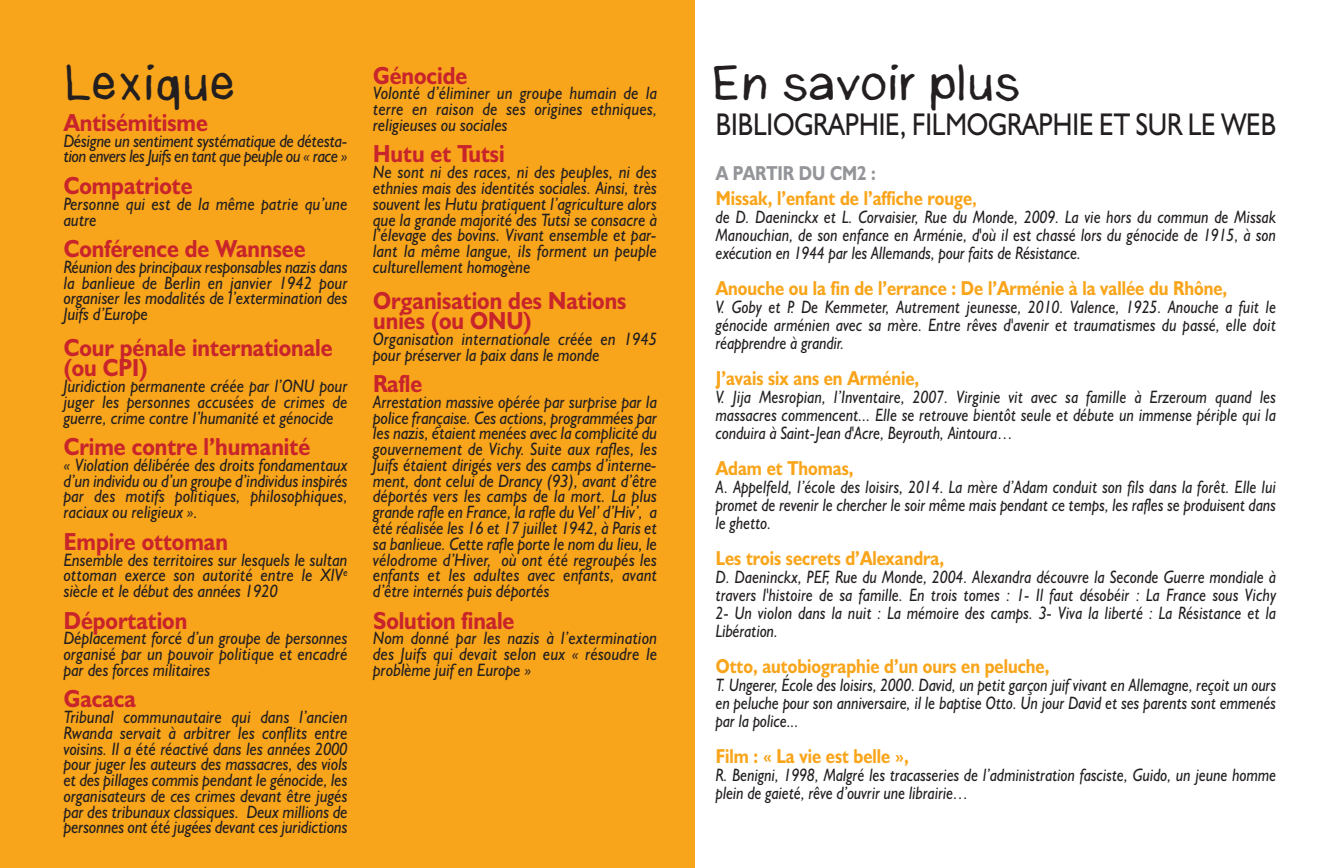
<style>
.page{position:relative;width:1340px;height:868px;background:#fff}
.page>*{position:absolute;margin:0;border:0;box-sizing:border-box;transform-origin:0 0}
.t1{font:49.5px "Anke Sans";color:#231f20}
.t2{font:31.5px "Humanist 521 BT";letter-spacing:-.005em;color:#231f20;scale:.85 1}
.t3{font:700 24.75px/20.2px "Humanist 521 BT";color:#c8242b;scale:.9 1}
.t4{font:700 20.25px/24.8px "Humanist 521 BT";color:#f9a51b;scale:.85 1}
.t5{font:italic 18px/15.8px "Humanist 521 BT";color:#231f20;text-align:justify;scale:.9 1}
.t6{font:italic 18px/18px "Humanist 521 BT";color:#231f20;text-align:justify;scale:.85 1}
.s1{color:#939598}
.s2{font-size:18px}
</style>
<div class="page">
<div style="left:0;top:0;width:694px;height:867px;background:#f9a51b"></div>
<h1 class="t1" style="left:64px;top:64px;width:175px">Lexique</h1>
<h1 class="t1" style="left:708px;top:64px;width:312px">En savoir plus</h1>
<h2 class="t2" style="left:716px;top:113px;width:660px">BIBLIOGRAPHIE, FILMOGRAPHIE ET SUR LE WEB</h2>
<p class="t4" style="left:716px;top:163px;width:308px"><span class="s1">A PARTIR DU CM2 :<br></span>Missak, l’enfant de l’affiche rouge<span class="s2">,</span></p>
<p class="t6" style="left:716px;top:209px;width:660px">de D. Daeninckx et L. Corvaisier, Rue du Monde, 2009. La vie hors du commun de Missak Manouchian, de son enfance en Arménie, d'où il est chassé lors du génocide de 1915, à son exécution en 1944 par les Allemands, pour faits de Résistance.</p>
<p class="t4" style="left:716px;top:277px;width:603px">Anouche ou la fin de l’errance : De l’Arménie à la vallée du Rhône,</p>
<p class="t6" style="left:716px;top:299px;width:660px">V. Goby et P. De Kemmeter, Autrement jeunesse, 2010. Valence, 1925. Anouche a fuit le génocide arménien avec sa mère. Entre rêves d'avenir et traumatismes du passé, elle doit réapprendre à grandir.</p>
<p class="t4" style="left:716px;top:367px;width:241px">J’avais six ans en Arménie,</p>
<p class="t6" style="left:716px;top:389px;width:660px">V. Jija Mesropian, l’Inventaire, 2007. Virginie vit avec sa famille à Erzeroum quand les massacres commencent... Elle se retrouve bientôt seule et débute un immense périple qui la conduira à Saint-Jean d'Acre, Beyrouth, Aintoura…</p>
<p class="t4" style="left:716px;top:457px;width:163px">Adam et Thomas,</p>
<p class="t6" style="left:716px;top:479px;width:660px">A. Appelfeld, l’école des loisirs, 2014. La mère d’Adam conduit son fils dans la forêt. Elle lui promet de revenir le chercher le soir même mais pendant ce temps, les rafles se produisent dans le ghetto.</p>
<p class="t4" style="left:716px;top:547px;width:270px">Les trois secrets d’Alexandra,</p>
<p class="t6" style="left:716px;top:569px;width:661px">D. Daeninckx, PEF, Rue du Monde, 2004. Alexandra découvre la Seconde Guerre mondiale à travers l'histoire de sa famille. En trois tomes : 1- Il faut désobéir : La France sous Vichy 2- Un violon dans la nuit : La mémoire des camps. 3- Viva la liberté : La Résistance et la Libération.</p>
<p class="t4" style="left:716px;top:655px;width:394px">Otto, autobiographie d’un ours en peluche,</p>
<p class="t6" style="left:716px;top:677px;width:661px">T. Ungerer, École des loisirs, 2000. David, un petit garçon juif vivant en Allemagne, reçoit un ours en peluche pour son anniversaire, il le baptise Otto. Un jour David et ses parents sont emmenés par la police...</p>
<p class="t4" style="left:716px;top:745px;width:228px">Film : « La vie est belle »,</p>
<p class="t6" style="left:716px;top:767px;width:660px">R. Benigni, 1998, Malgré les tracasseries de l’administration fasciste, Guido, un jeune homme plein de gaieté, rêve d’ouvrir une librairie…</p>
<h3 class="t3" style="left:373px;top:68px;width:106px">Génocide</h3>
<p class="t5" style="left:373px;top:87px;width:317px">Volonté d’éliminer un groupe humain de la terre en raison de ses origines ethniques, religieuses ou sociales</p>
<h3 class="t3" style="left:373px;top:147px;width:147px">Hutu et Tutsi</h3>
<p class="t5" style="left:373px;top:166px;width:317px">Ne sont ni des races, ni des peuples, ni des ethnies mais des identités sociales. Ainsi, très souvent les Hutu pratiquent l’agriculture alors que la grande majorité des Tutsi se consacre à l’élevage des bovins. Vivant ensemble et par&shy;lant la même langue, ils forment un peuple culturellement homogène</p>
<h3 class="t3" style="left:373px;top:293px;width:283px">Organisation des Nations unies (ou ONU)</h3>
<p class="t5" style="left:373px;top:333px;width:317px">Organisation internationale créée en 1945 pour préserver la paix dans le monde</p>
<h3 class="t3" style="left:373px;top:376px;width:56px">Rafle</h3>
<p class="t5" style="left:373px;top:396px;width:317px">Arrestation massive opérée par surprise par la police française. Ces actions, programmées par les nazis, étaient menées avec la complicité du gouvernement de Vichy. Suite aux rafles, les Juifs étaient dirigés vers des camps d’interne&shy;ment, dont celui de Drancy (93), avant d’être déportés vers les camps de la mort. La plus grande rafle en France, la rafle du Vel’ d’Hiv’, a été réalisée les 16 et 17 juillet 1942, à Paris et sa banlieue. Cette rafle porte le nom du lieu, le vélodrome d’Hiver, où ont été regroupés les enfants et les adultes avec enfants, avant d’être internés puis déportés</p>
<h3 class="t3" style="left:373px;top:612px;width:158px">Solution finale</h3>
<p class="t5" style="left:373px;top:632px;width:317px">Nom donné par les nazis à l’extermination des Juifs qui devait selon eux « résoudre le problème juif en Europe »</p>
<h3 class="t3" style="left:64px;top:115px;width:162px">Antisémitisme</h3>
<p class="t5" style="left:64px;top:135px;width:317px">Désigne un sentiment systématique de détesta&shy;tion envers les Juifs en tant que peuple ou « race »</p>
<h3 class="t3" style="left:64px;top:178px;width:145px">Compatriote</h3>
<p class="t5" style="left:64px;top:198px;width:317px">Personne qui est de la même patrie qu’une autre</p>
<h3 class="t3" style="left:64px;top:241px;width:270px">Conférence de Wannsee</h3>
<p class="t5" style="left:64px;top:261px;width:317px">Réunion des principaux responsables nazis dans la banlieue de Berlin en janvier 1942 pour organiser les modalités de l’extermination des Juifs d’Europe</p>
<h3 class="t3" style="left:64px;top:340px;width:300px">Cour pénale internationale (ou CPI)</h3>
<p class="t5" style="left:64px;top:380px;width:317px">Juridiction permanente créée par l’ONU pour juger les personnes accusées de crimes de guerre, crime contre l’humanité et génocide</p>
<h3 class="t3" style="left:64px;top:439px;width:275px">Crime contre l’humanité</h3>
<p class="t5" style="left:64px;top:459px;width:317px">« Violation délibérée des droits fondamentaux d’un individu ou d’un groupe d’individus inspirés par des motifs politiques, philosophiques, raciaux ou religieux ».</p>
<h3 class="t3" style="left:64px;top:534px;width:184px">Empire ottoman</h3>
<p class="t5" style="left:64px;top:553px;width:317px">Ensemble des territoires sur lesquels le sultan ottoman exerce son autorité entre le XIV<sup>e </sup>siècle et le début des années 1920</p>
<h3 class="t3" style="left:64px;top:612px;width:139px">Déportation</h3>
<p class="t5" style="left:64px;top:632px;width:317px">Déplacement forcé d’un groupe de personnes organisé par un pouvoir politique et encadré par des forces militaires</p>
<h3 class="t3" style="left:64px;top:691px;width:82px">Gacaca</h3>
<p class="t5" style="left:64px;top:711px;width:317px">Tribunal communautaire qui dans l’ancien Rwanda servait à arbitrer les conflits entre voisins. Il a été réactivé dans les années 2000 pour juger les auteurs des massacres, des viols et des pillages commis pendant le génocide, les organisateurs de ces crimes devant être jugés par des tribunaux classiques. Deux millions de personnes ont été jugées devant ces juridictions</p>
</div>
